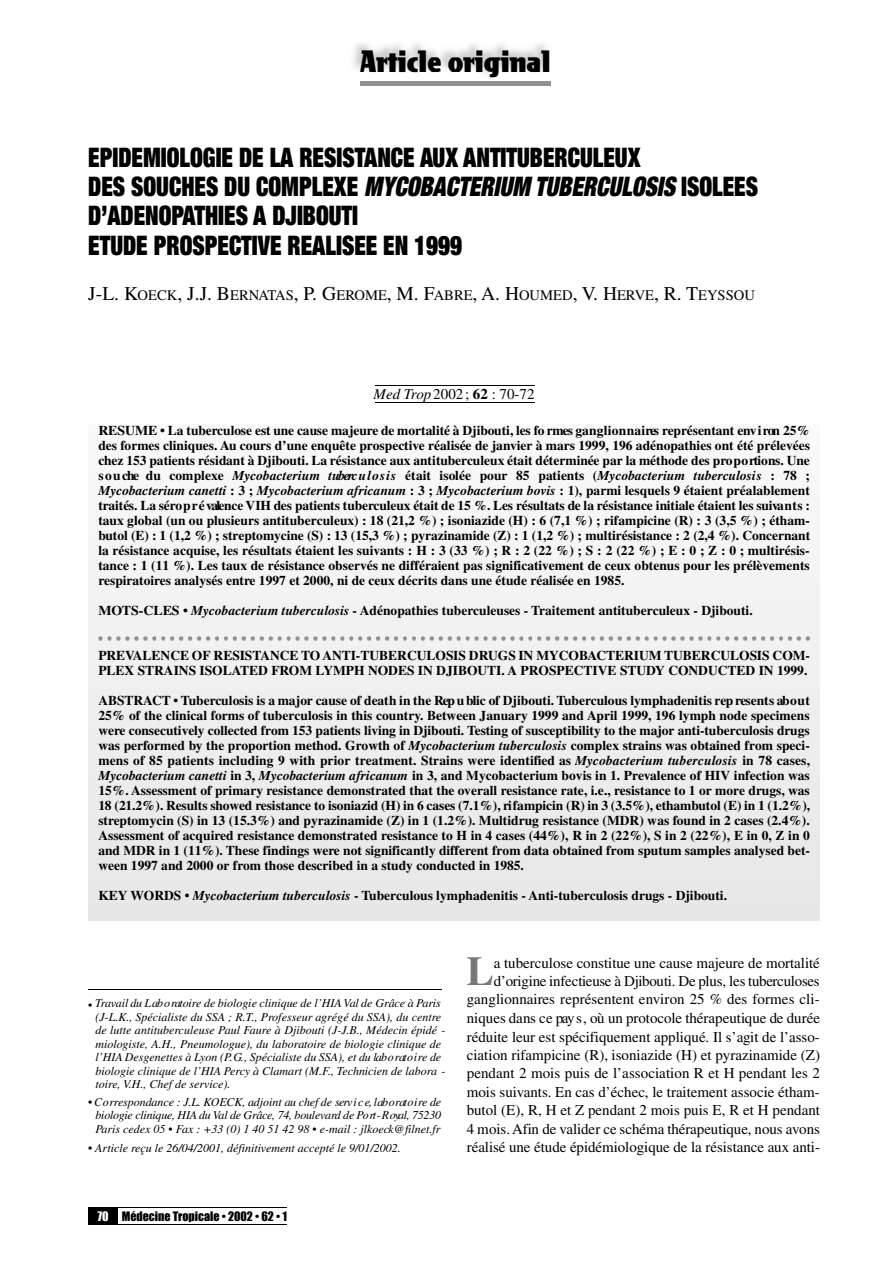
<style>
.page{position:relative;width:893px;height:1263px;background:#fff}
.page>*{position:absolute;margin:0;border:0;box-sizing:border-box;transform-origin:0 0}
.t1{font:700 40.95px "Times";color:#797979}
.t2{font:900 expanded 27px/29.2px "Helvetica Neue";color:#000;scale:.85 1}
.t3{font:27px "Freshet";color:#000}
.t4{font:15px/18.5px "Times";color:#000;text-align:right}
.t5{font:14.55px "Times";color:#000}
.t6{font:700 13.5px/15px "Times";color:#000;text-align:justify}
.t7{font:italic 12px/13.5px "Times";color:#000}
.t8{font:12px "Impact";color:#000}
.s1{font-style:italic}
.s2{font-size:19.5px}
.s3{font-weight:700}
.s4{color:#fff}
</style>
<div class="page">
<hr style="left:88px;top:1207px;width:199px;height:1px;background:#000">
<hr style="left:88px;top:1224px;width:199px;height:1px;background:#000">
<div style="left:88px;top:1208px;width:30px;height:17px;background:#000"></div>
<hr style="left:360px;top:81px;width:191px;height:4px;background:#919191">
<div style="left:98px;top:424px;width:712px;height:325px;background:#f3f3f3"></div>
<hr style="left:88px;top:989px;width:353px;height:1px;background:#000">
<hr style="left:375px;top:386px;width:159px;height:1px;background:#000">
<hr style="left:375px;top:402px;width:159px;height:1px;background:#000">
<h2 class="t3" style="left:360px;top:44px;width:192px">Article original</h2>
<h2 class="t2" style="left:88px;top:145px;width:789px">EPIDEMIOLOGIE DE LA RESISTANCE AUX ANTITUBERCULEUX<br>DES SOUCHES DU COMPLEXE <span class="s1">MYCOBACTERIUM TUBERCULOSIS</span>ISOLEES D’ADENOPATHIES A DJIBOUTI<br>ETUDE PROSPECTIVE REALISEE EN 1999</h2>
<p class="t5" style="left:88px;top:290px;width:668px"><span class="s2">J-L. K</span>OECK<span class="s2">, J.J. B</span>ERNATAS<span class="s2">, P. G</span>EROME<span class="s2">, M. F</span>ABRE<span class="s2">, A. H</span>OUMED<span class="s2">, V. H</span>ERVE<span class="s2">, R. T</span>EYSSOU</p>
<p class="t4" style="left:373px;top:386px;width:162px"><span class="s1">Med Trop</span> 2002; <span class="s3">62</span> : 70-72</p>
<p class="t6" style="left:98px;top:424px;width:713px">RESUME • La tuberculose est une cause majeure de mortalité à Djibouti, les fo rmes ga n g lio n n a ires représentant env i ron 25% des formes cliniques. Au cours d’une enquête prospective réalisée de janvier à mars 1999, 196 adénopathies ont été prélevées chez 153 patients résidant à Djibouti. La résistance aux antituberculeux était déterminée par la méthode des pro p o rtions. Une s o u che du complexe <span class="s1">M y c o b a c te rium tuberc u l o s i s</span> était isolée pour 85 patients (<span class="s1">M y c o b a c te rium tuberculosis</span> : 78 ; <span class="s1">Mycobacterium canetti</span> : 3 ; <span class="s1">Mycobacterium africanum</span> : 3 ; <span class="s1">Mycobacterium bovis</span> : 1), parmi lesquels 9 étaient préalablement traités. La séro p r é valence VIH des patients tuberculeux était de 15 %. Les résultats de la résistance initiale étaient les suiva n t s : taux global (un ou plusieurs antituberculeux) : 18 (21,2 %) ; isoniazide (H) : 6 (7,1 %) ; rifampicine (R) : 3 (3,5 %) ; étham&shy;butol (E) : 1 (1,2 %) ; streptomycine (S) : 13 (15,3 %) ; pyrazinamide (Z) : 1 (1,2 %) ; multirésistance : 2 (2,4 %). Concernant la résistance acquise, les résultats étaient les suivants : H : 3 (33 %) ; R : 2 (22 %) ; S : 2 (22 %) ; E : 0 ; Z : 0 ; multirésis&shy;tance : 1 (11 %). Les taux de résistance observés ne différaient pas significativement de ceux obtenus pour les prélèvements respiratoires analysés entre 1997 et 2000, ni de ceux décrits dans une étude réalisée en 1985.</p>
<p class="t6" style="left:98px;top:604px;width:656px">MOTS-CLES • <span class="s1">Mycobacterium tuberculosis</span> - Adénopathies tuberculeuses - Traitement antituberculeux - Djibouti.</p>
<p class="t6" style="left:98px;top:649px;width:713px">P R E VALENCE OF RESISTANCE TO ANTI-TUBERCULOSIS DRUGS IN MYCOBACTERIUM TUBERCULOSIS COM-<br>PLEX STRAINS ISOLATED FROM LYMPH NODES IN DJIBOUTI. A PROSPECTIVE STUDY CONDUCTED IN 1999.</p>
<p class="t6" style="left:98px;top:694px;width:713px">A B S T R ACT • Tu b e rculosis is a major cause of death in the Rep u blic of Djibouti. Tu b e rculous lymphadenitis rep resents ab o u t 25% of the clinical forms of tuberculosis in this country. Between January 1999 and April 1999, 196 lymph node specimens were consecutively collected from 153 patients living in Djibouti. Testing of susceptibility to the major anti-tuberculosis drugs was performed by the proportion method. Growth of <span class="s1">Mycobacterium tuberculosis</span> complex strains was obtained from speci&shy;mens of 85 patients including 9 with prior treatment. Strains were identified as <span class="s1">Mycobacterium tuberculosis</span> in 78 cases, <span class="s1">Mycobacterium canetti</span> in 3, <span class="s1">Mycobacterium africanum</span> in 3, and Mycobacterium bovis in 1. Prevalence of HIV infection was 15%. Assessment of primary resistance demonstrated that the overall resistance rate, i.e., resistance to 1 or more drugs, was 18 (21.2%). Results showed resistance to isoniazid (H) in 6 cases (7.1%), ri fampicin (R) in 3 (3.5%), e th a m butol (E) in 1 (1.2%), streptomycin (S) in 13 (15.3%) and pyrazinamide (Z) in 1 (1.2%). Multidrug resistance (MDR) was found in 2 cases (2.4%).<br>Assessment of acquired resistance demonstrated resistance to H in 4 cases (44%), R in 2 (22%), S in 2 (22%), E in 0, Z in 0 and MDR in 1 (11%). These findings were not significantly different from data obtained from sputum samples analysed bet&shy;ween 1997 and 2000 or from those described in a study conducted in 1985.</p>
<p class="t6" style="left:98px;top:889px;width:630px">KEY WORDS • <span class="s1">Mycobacterium tuberculosis</span> - Tuberculous lymphadenitis - Anti-tuberculosis drugs - Djibouti.</p>
<p class="t7" style="left:95px;top:998px;width:351px;text-indent:-7px">• Travail du L ab o rato ire de biologie clinique de l’HIA Val de Grâce à Pa ris (J-L.K., Spécialiste du SSA ; R.T., Professeur agrégé du SSA), du centre de lutte antituberculeuse Paul Faure à Djibouti (J-J.B., Médecin épidé - miologiste, A.H., Pneumologue), du laboratoire de biologie clinique de l’HIA Desgenettes à Lyon (P.G., Spécialiste du SSA), et du lab o rato ire de biologie clinique de l’HIA Percy à Clamart (M.F., Technicien de labora - toire, V.H., Chef de service).</p>
<p class="t7" style="left:88px;top:1096px;width:354px;text-align:center">• C o rrespondance : J.L. KO E C K , adjoint au chef de serv i c e, lab o rato ire de b io logie clin iq u e, H IA du Val de Grâce, 7 4 , b o u leva rd de Po rt - R oya l, 7 5 2 3 0<br>Paris cedex 05 • Fax : +33 (0) 1 40 51 42 98 • e-mail : jlkoeck@filnet.fr</p>
<p class="t7" style="left:88px;top:1142px;width:314px">• Article reçu le 26/04/2001, définitivement accepté le 9/01/2002.</p>
<h1 class="t1" style="left:466px;top:956px;width:29px">L</h1>
<p class="t4" style="left:467px;top:955px;width:355px">a tuberculose constitue une cause majeure de mortalité<br>d ’o rigine infectieuse à Djibouti. De plus, les tuberc u lo s e s ganglionnaires représentent environ 25 % des formes cli&shy;niques dans ce pay s , où un protocole thérapeutique de durée réduite leur est spécifiquement appliqué. Il s’agit de l’asso&shy;ciation rifampicine (R), isoniazide (H) et pyrazinamide (Z) pendant 2 mois puis de l’association R et H pendant les 2 mois suivants. En cas d’échec, le traitement associe étham&shy;butol (E), R, H et Z pendant 2 mois puis E, R et H pendant 4 mois. A fin de valider ce schéma thérap e u tiq u e, nous avo n s réalisé une étude épidémiologique de la résistance aux anti-</p>
<p class="t8" style="left:98px;top:1209px;width:191px"><span class="s4">70</span> Médecine Tropicale • 2002 • 62 • 1</p>
</div>
